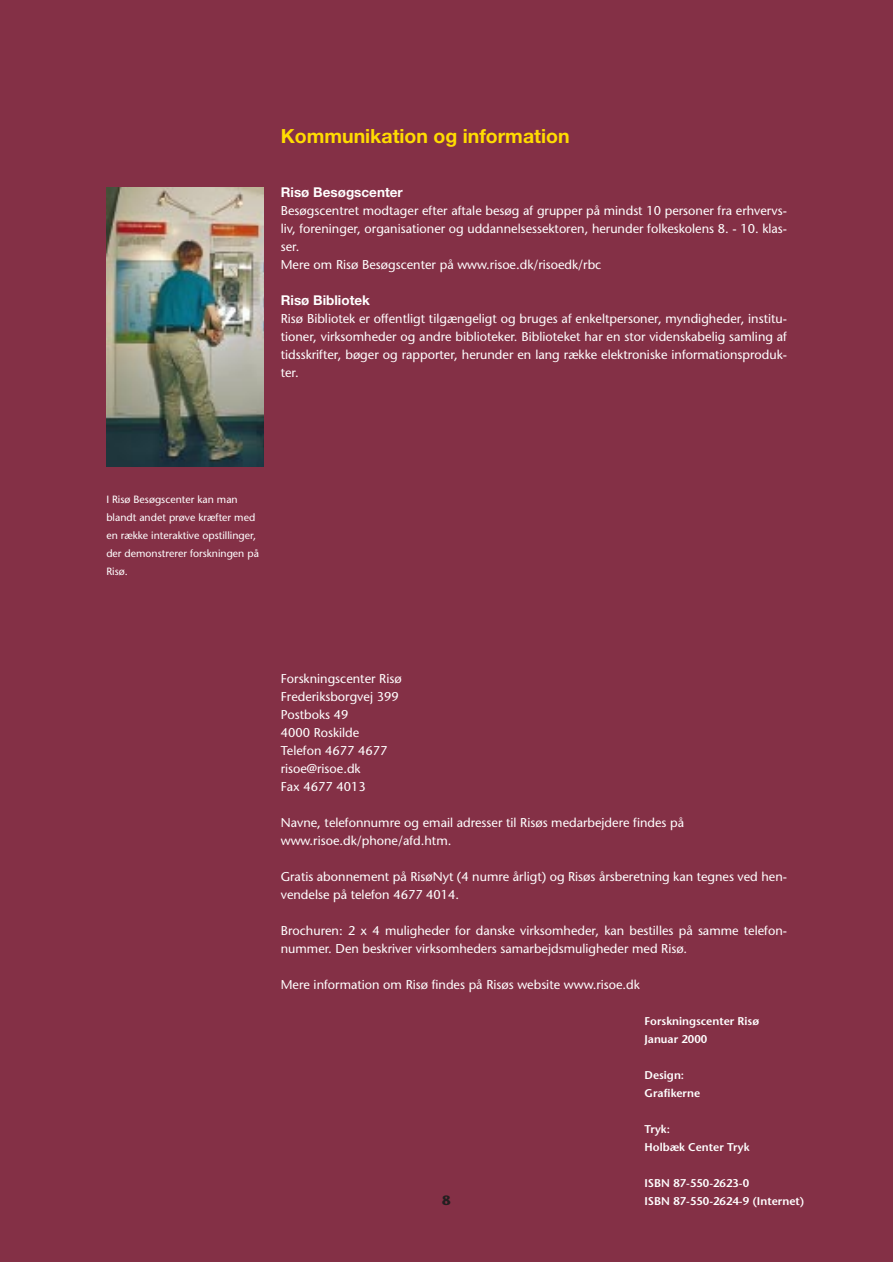
<style>
.page{position:relative;width:893px;height:1262px;background:#fff}
.page>*{position:absolute;margin:0;border:0;box-sizing:border-box;transform-origin:0 0}
.t1{font:700 19.5px "Helvetica Neue";color:#ffdc01}
.t2{font:700 13.5px "Helvetica Neue";color:#fff}
.t3{font:700 13.5px "Stone Sans";color:#231f20}
.t4{font:12.75px/18px "Stone Sans";color:#fff}
.t5{font:600 11.25px/18px "Stone Sans";color:#fff}
.t6{font:10.5px/18px "Stone Sans";color:#fff}
</style>
<div class="page">
<div style="left:0;top:0;width:892px;height:1262px;background:#843046"></div>
<img style="left:106px;top:188px;width:158px;height:278px">
<h1 class="t1" style="left:281px;top:129px;width:290px">Kommunikation og information</h1>
<p class="t2" style="left:281px;top:187px;width:123px">Risø Besøgscenter</p>
<p class="t4" style="left:281px;top:202px;width:507px">Besøgscentret modtager efter aftale besøg af grupper på mindst 10 personer fra erhvervs&shy;liv, foreninger, organisationer og uddannelsessektoren, herunder folkeskolens 8. - 10. klas&shy;ser.<br>Mere om Risø Besøgscenter på www.risoe.dk/risoedk/rbc</p>
<p class="t2" style="left:281px;top:295px;width:91px">Risø Bibliotek</p>
<p class="t4" style="left:281px;top:310px;width:507px;text-align:justify">Risø Bibliotek er offentligt tilgængeligt og bruges af enkeltpersoner, myndigheder, institu&shy;tioner, virksomheder og andre biblioteker. Biblioteket har en stor videnskabelig samling af tidsskrifter, bøger og rapporter, herunder en lang række elektroniske informationsproduk&shy;ter.</p>
<p class="t6" style="left:106px;top:491px;width:154px">I Risø Besøgscenter kan man blandt andet prøve kræfter med en række interaktive opstillinger, der demonstrerer forskningen på<br>Risø.</p>
<p class="t4" style="left:281px;top:670px;width:122px">Forskningscenter Risø<br>Frederiksborgvej 399<br>Postboks 49<br>4000 Roskilde<br>Telefon 4677 4677 risoe@risoe.dk<br>Fax 4677 4013</p>
<p class="t4" style="left:281px;top:814px;width:405px">Navne, telefonnumre og email adresser til Risøs medarbejdere findes på www.risoe.dk/phone/afd.htm.</p>
<p class="t4" style="left:281px;top:868px;width:507px">Gratis abonnement på RisøNyt (4 numre årligt) og Risøs årsberetning kan tegnes ved hen&shy;vendelse på telefon 4677 4014.</p>
<p class="t4" style="left:281px;top:922px;width:507px">Brochuren: 2 x 4 muligheder for danske virksomheder, kan bestilles på samme telefon&shy;nummer. Den beskriver virksomheders samarbejdsmuligheder med Risø.</p>
<p class="t4" style="left:281px;top:976px;width:360px">Mere information om Risø findes på Risøs website www.risoe.dk</p>
<p class="t3" style="left:442px;top:1195px;width:10px">8</p>
<p class="t5" style="left:644px;top:1013px;width:116px">Forskningscenter Risø<br>Januar 2000</p>
<p class="t5" style="left:644px;top:1067px;width:57px">Design:<br>Grafikerne</p>
<p class="t5" style="left:644px;top:1121px;width:106px">Tryk:<br>Holbæk Center Tryk</p>
<p class="t5" style="left:644px;top:1175px;width:161px">ISBN 87-550-2623-0<br>ISBN 87-550-2624-9 (Internet)</p>
</div>
